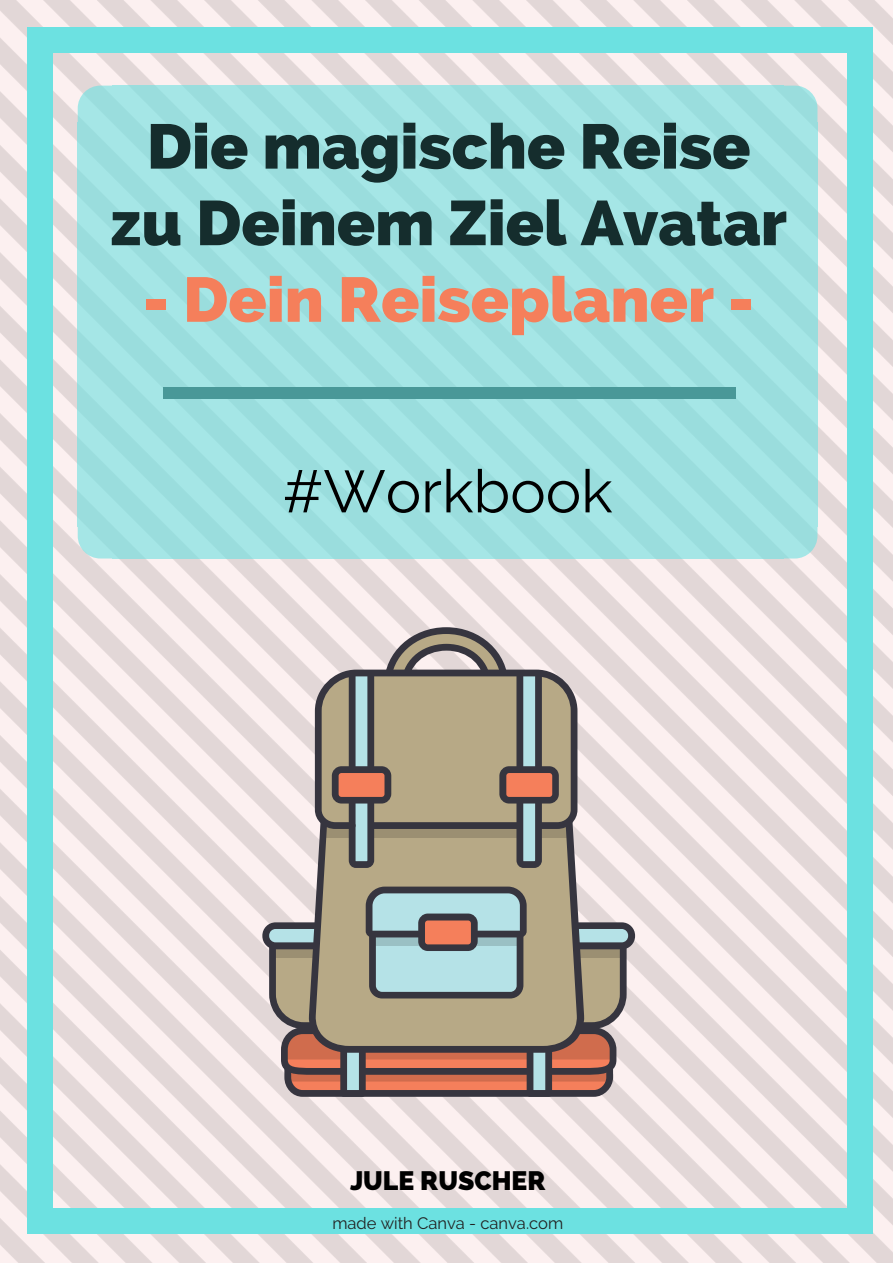
<style>
.page{position:relative;width:893px;height:1263px;background:#fff}
.page>*{position:absolute;margin:0;border:0;box-sizing:border-box;transform-origin:0 0}
.t1{font:800 62.85px/76.5px "Raleway";color:#152d2d;text-align:center}
.t2{font:800 62.85px "Raleway";color:#f57f5b}
.t3{font:59.55px "Raleway";color:#000}
.t4{font:800 26.55px "Raleway";color:#000}
.t5{font:16.5px "Raleway";color:#222}
</style>
<div class="page">
<img style="left:0;top:0;width:893px;height:1263px">
<div style="left:847px;top:1209px;width:25px;height:25px;background:#6ce1e1"></div>
<div style="left:27px;top:51px;width:26px;height:1159px;background:#6ce1e1"></div>
<div style="left:27px;top:1209px;width:26px;height:25px;background:#6ce1e1"></div>
<div style="left:847px;top:51px;width:25px;height:1159px;background:#6ce1e1"></div>
<div style="left:51px;top:1209px;width:798px;height:25px;background:#6ce1e1"></div>
<div style="left:847px;top:27px;width:25px;height:26px;background:#6ce1e1"></div>
<div style="left:27px;top:27px;width:26px;height:26px;background:#6ce1e1"></div>
<div style="left:51px;top:27px;width:798px;height:26px;background:#6ce1e1"></div>
<svg style="left:783px;top:86px;width:34px;height:36px"></svg>
<div style="left:782px;top:122px;width:35px;height:405px;background:#a0e2e2"></div>
<div style="left:112px;top:122px;width:671px;height:405px;background:#9fe1e1"></div>
<div style="left:112px;top:86px;width:671px;height:37px;background:#a1e3e3"></div>
<svg style="left:78px;top:86px;width:34px;height:36px"></svg>
<div style="left:78px;top:122px;width:35px;height:405px;background:#9ee0e0"></div>
<div style="left:112px;top:526px;width:671px;height:32px;background:#9ee0e0"></div>
<svg style="left:78px;top:527px;width:34px;height:31px"></svg>
<svg style="left:783px;top:527px;width:34px;height:31px"></svg>
<div style="left:163px;top:388px;width:65px;height:11px;background:#499898"></div>
<div style="left:671px;top:388px;width:64px;height:11px;background:#499898"></div>
<div style="left:226px;top:388px;width:447px;height:11px;background:#499898"></div>
<svg style="left:262px;top:886px;width:373px;height:211px;background:#a89688"></svg>
<svg style="left:318px;top:627px;width:256px;height:43px"></svg>
<svg style="left:315px;top:670px;width:262px;height:281px;background:#9c9480"></svg>
<p class="t1" style="left:110px;top:108px;width:678px">Die magische Reise zu Deinem Ziel Avatar</p>
<p class="t2" style="left:143px;top:263px;width:613px">- Dein Reiseplaner -</p>
<p class="t3" style="left:283px;top:456px;width:331px">#Workbook</p>
<p class="t4" style="left:350px;top:1165px;width:197px">JULE RUSCHER</p>
<p class="t5" style="left:332px;top:1213px;width:232px">made with Canva - canva.com</p>
</div>
